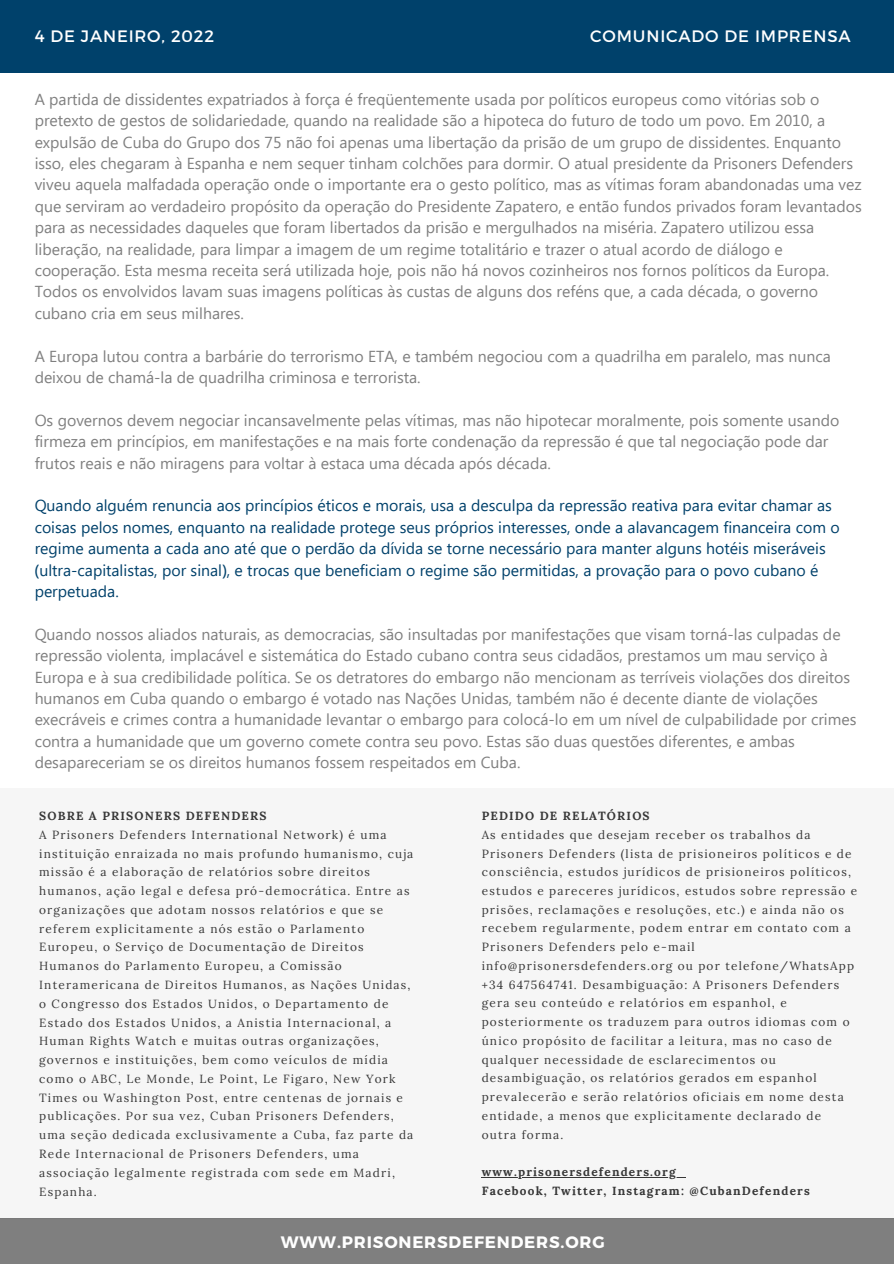
<style>
.page{position:relative;width:894px;height:1264px;background:#fff}
.page>*{position:absolute;margin:0;border:0;box-sizing:border-box;transform-origin:0 0}
.t1{font:16.5px "Montserrat";letter-spacing:.05em;color:#fff}
.t2{font:700 16.5px "Montserrat";letter-spacing:.05em;color:#fff}
.t3{font:15.9px/21.5px "Segoe UI";color:#7f7f7f}
.t4{font:15.9px/21.5px "Segoe UI";color:#00416b}
.t5{font:11.85px/18.8px "Lora";letter-spacing:.1em;color:#373737}
.t6{font:700 11.85px "Lora";letter-spacing:.1em;color:#373737}
.s1{font-family:"Noto Sans"}
</style>
<div class="page">
<div style="left:0;top:0;width:893px;height:72px;background:#00416b"></div>
<div style="left:0;top:1218px;width:893px;height:45px;background:#7f7f7f"></div>
<div style="left:0;top:788px;width:893px;height:430px;background:#f6f6f6"></div>
<hr style="left:481px;top:1177px;width:195px;height:1px;background:#373737">
<p class="t1" style="left:35px;top:25px;width:181px">4 DE JANEIRO, 2022</p>
<p class="t1" style="left:590px;top:25px;width:262px">COMUNICADO DE IMPRENSA</p>
<p class="t3" style="left:35px;top:87px;width:828px">A partida de dissidentes expatriados à força é freqüentemente usada por políticos europeus como vitórias sob o pretexto de gestos de solidariedade, quando na realidade são a hipoteca do futuro de todo um povo. Em 2010, a expulsão de Cuba do Grupo dos 75 não foi apenas uma libertação da prisão de um grupo de dissidentes. Enquanto isso, eles chegaram à Espanha e nem sequer tinham colchões para dormir. O atual presidente da Prisoners Defenders viveu aquela malfadada operação onde o importante era o gesto político, mas as vítimas foram abandonadas uma vez que serviram ao verdadeiro propósito da operação do Presidente Zapatero, e então fundos privados foram levantados para as necessidades daqueles que foram libertados da prisão e mergulhados na miséria. Zapatero utilizou essa liberação, na realidade, para limpar a imagem de um regime totalitário e trazer o atual acordo de diálogo e cooperação. Esta mesma receita será utilizada hoje, pois não há novos cozinheiros nos fornos políticos da Europa.<br>Todos os envolvidos lavam suas imagens políticas às custas de alguns dos reféns que, a cada década, o governo cubano cria em seus milhares.</p>
<p class="t3" style="left:35px;top:344px;width:797px">A Europa lutou contra a barbárie do terrorismo ETA, e também negociou com a quadrilha em paralelo, mas nunca deixou de chamá-la de quadrilha criminosa e terrorista.</p>
<p class="t3" style="left:35px;top:408px;width:806px">Os governos devem negociar incansavelmente pelas vítimas, mas não hipotecar moralmente, pois somente usando firmeza em princípios, em manifestações e na mais forte condenação da repressão é que tal negociação pode dar frutos reais e não miragens para voltar à estaca uma década após década.</p>
<p class="t4" style="left:35px;top:494px;width:806px">Quando alguém renuncia aos princípios éticos e morais, usa a desculpa da repressão reativa para evitar chamar as coisas pelos nomes, enquanto na realidade protege seus próprios interesses, onde a alavancagem financeira com o regime aumenta a cada ano até que o perdão da dívida se torne necessário para manter alguns hotéis miseráveis <span class="s1">(</span>ultra-capitalistas, por sinal<span class="s1">)</span>, e trocas que beneficiam o regime são permitidas, a provação para o povo cubano é perpetuada.</p>
<p class="t3" style="left:35px;top:622px;width:823px">Quando nossos aliados naturais, as democracias, são insultadas por manifestações que visam torná-las culpadas de repressão violenta, implacável e sistemática do Estado cubano contra seus cidadãos, prestamos um mau serviço à Europa e à sua credibilidade política. Se os detratores do embargo não mencionam as terríveis violações dos direitos humanos em Cuba quando o embargo é votado nas Nações Unidas, também não é decente diante de violações execráveis e crimes contra a humanidade levantar o embargo para colocá-lo em um nível de culpabilidade por crimes contra a humanidade que um governo comete contra seu povo. Estas são duas questões diferentes, e ambas desapareceriam se os direitos humanos fossem respeitados em Cuba.</p>
<p class="t6" style="left:39px;top:808px;width:229px">SOBRE A PRISONERS DEFENDERS</p>
<p class="t5" style="left:39px;top:825px;width:375px">A Prisoners Defenders International Network) é uma instituição enraizada no mais profundo humanismo, cuja missão é a elaboração de relatórios sobre direitos humanos, ação legal e defesa pró-democrática. Entre as organizações que adotam nossos relatórios e que se referem explicitamente a nós estão o Parlamento Europeu, o Serviço de Documentação de Direitos Humanos do Parlamento Europeu, a Comissão Interamericana de Direitos Humanos, as Nações Unidas, o Congresso dos Estados Unidos, o Departamento de Estado dos Estados Unidos, a Anistia Internacional, a Human Rights Watch e muitas outras organizações, governos e instituições, bem como veículos de mídia como o ABC, Le Monde, Le Point, Le Figaro, New York Times ou Washington Post, entre centenas de jornais e publicações. Por sua vez, Cuban Prisoners Defenders, uma seção dedicada exclusivamente a Cuba, faz parte da Rede Internacional de Prisoners Defenders, uma associação legalmente registrada com sede em Madri, Espanha.</p>
<p class="t6" style="left:481px;top:808px;width:169px">PEDIDO DE RELATÓRIOS</p>
<p class="t5" style="left:481px;top:825px;width:377px">As entidades que desejam receber os trabalhos da Prisoners Defenders (lista de prisioneiros políticos e de consciência, estudos jurídicos de prisioneiros políticos, estudos e pareceres jurídicos, estudos sobre repressão e prisões, reclamações e resoluções, etc.) e ainda não os recebem regularmente, podem entrar em contato com a Prisoners Defenders pelo e-mail info@prisonersdefenders.org ou por telefone/WhatsApp +34 647564741. Desambiguação: A Prisoners Defenders gera seu conteúdo e relatórios em espanhol, e posteriormente os traduzem para outros idiomas com o único propósito de facilitar a leitura, mas no caso de qualquer necessidade de esclarecimentos ou desambiguação, os relatórios gerados em espanhol prevalecerão e serão relatórios oficiais em nome desta entidade, a menos que explicitamente declarado de outra forma.</p>
<p class="t6" style="left:481px;top:1164px;width:195px">www.prisonersdefenders.org</p>
<p class="t6" style="left:481px;top:1182px;width:329px">Facebook, Twitter, Instagram: @CubanDefenders</p>
<p class="t2" style="left:281px;top:1231px;width:325px">WWW.PRISONERSDEFENDERS.ORG</p>
</div>
